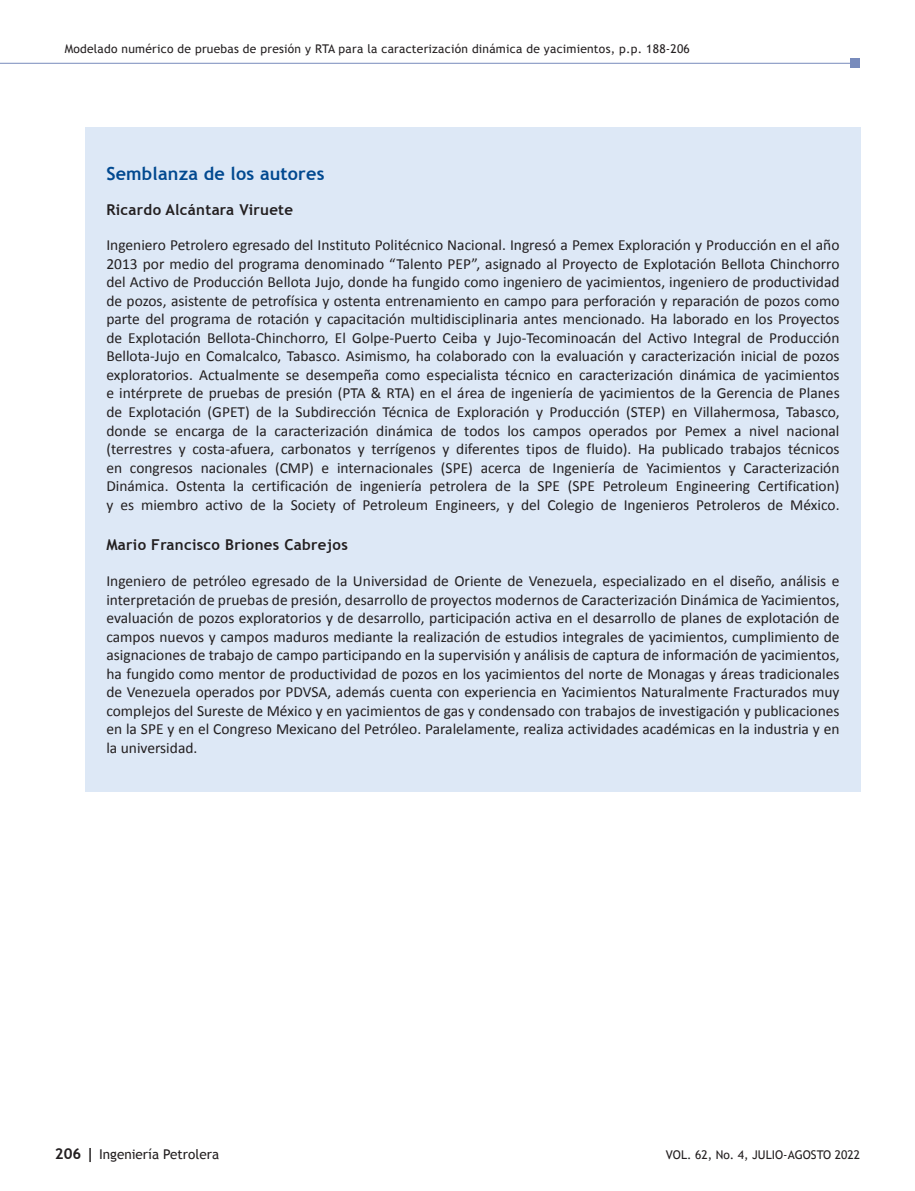
<style>
.page{position:relative;width:915px;height:1191px;background:#fff}
.page>*{position:absolute;margin:0;border:0;box-sizing:border-box;transform-origin:0 0}
.titulosCpoTexto{font:700 18px "Trebuchet MS";letter-spacing:.01em;color:#014990}
.cpoTxt{font:15.45px/18.6px "Calibri";color:#231f20;text-align:justify}
.titulosCpoTexto-2{font:700 15px "Trebuchet MS";letter-spacing:.02em;color:#231f20}
.t1{font:13.5px "Trebuchet MS";color:#231f20}
.t2{font:12px "Trebuchet MS";letter-spacing:.02em;color:#231f20}
.t3{font:12px "Trebuchet MS";color:#231f20}
.s1{font-weight:700;font-size:15px}
</style>
<div class="page">
<hr style="left:0;top:63px;width:854px;height:1px;background:#788bbc">
<div style="left:850px;top:59px;width:9px;height:9px;background:#788bbc"></div>
<div style="left:85px;top:128px;width:775px;height:664px;background:#dde8f6"></div>
<p class="t2" style="left:65px;top:42px;width:626px">Modelado numérico de pruebas de presión y RTA para la caracterización dinámica de yacimientos, p.p. 188-206</p>
<p class="titulosCpoTexto" style="left:106px;top:162px;width:219px">Semblanza de los autores</p>
<p class="titulosCpoTexto-2" style="left:106px;top:200px;width:188px">Ricardo Alcántara Viruete</p>
<p class="cpoTxt" style="left:106px;top:235px;width:734px">Ingeniero Petrolero egresado del Instituto Politécnico Nacional. Ingresó a Pemex Exploración y Producción en el año 2013 por medio del programa denominado “Talento PEP”, asignado al Proyecto de Explotación Bellota Chinchorro del Activo de Producción Bellota Jujo, donde ha fungido como ingeniero de yacimientos, ingeniero de productividad de pozos, asistente de petrofísica y ostenta entrenamiento en campo para perforación y reparación de pozos como parte del programa de rotación y capacitación multidisciplinaria antes mencionado. Ha laborado en los Proyectos de Explotación Bellota-Chinchorro, El Golpe-Puerto Ceiba y Jujo-Tecominoacán del Activo Integral de Producción Bellota-Jujo en Comalcalco, Tabasco. Asimismo, ha colaborado con la evaluación y caracterización inicial de pozos exploratorios. Actualmente se desempeña como especialista técnico en caracterización dinámica de yacimientos e intérprete de pruebas de presión (PTA &amp; RTA) en el área de ingeniería de yacimientos de la Gerencia de Planes de Explotación (GPET) de la Subdirección Técnica de Exploración y Producción (STEP) en Villahermosa, Tabasco, donde se encarga de la caracterización dinámica de todos los campos operados por Pemex a nivel nacional (terrestres y costa-afuera, carbonatos y terrígenos y diferentes tipos de fluido). Ha publicado trabajos técnicos en congresos nacionales (CMP) e internacionales (SPE) acerca de Ingeniería de Yacimientos y Caracterización Dinámica. Ostenta la certificación de ingeniería petrolera de la SPE (SPE Petroleum Engineering Certification) y es miembro activo de la Society of Petroleum Engineers, y del Colegio de Ingenieros Petroleros de México.</p>
<p class="titulosCpoTexto-2" style="left:106px;top:536px;width:243px">Mario Francisco Briones Cabrejos</p>
<p class="cpoTxt" style="left:106px;top:571px;width:734px">Ingeniero de petróleo egresado de la Universidad de Oriente de Venezuela, especializado en el diseño, análisis e interpretación de pruebas de presión, desarrollo de proyectos modernos de Caracterización Dinámica de Yacimientos, evaluación de pozos exploratorios y de desarrollo, participación activa en el desarrollo de planes de explotación de campos nuevos y campos maduros mediante la realización de estudios integrales de yacimientos, cumplimiento de asignaciones de trabajo de campo participando en la supervisión y análisis de captura de información de yacimientos, ha fungido como mentor de productividad de pozos en los yacimientos del norte de Monagas y áreas tradicionales de Venezuela operados por PDVSA, además cuenta con experiencia en Yacimientos Naturalmente Fracturados muy complejos del Sureste de México y en yacimientos de gas y condensado con trabajos de investigación y publicaciones en la SPE y en el Congreso Mexicano del Petróleo. Paralelamente, realiza actividades académicas en la industria y en la universidad.</p>
<p class="t1" style="left:55px;top:1146px;width:166px"><span class="s1">206 |</span> Ingeniería Petrolera</p>
<p class="t3" style="left:665px;top:1147px;width:195px">VOL. 62, No. 4, JULIO-AGOSTO 2022</p>
</div>
